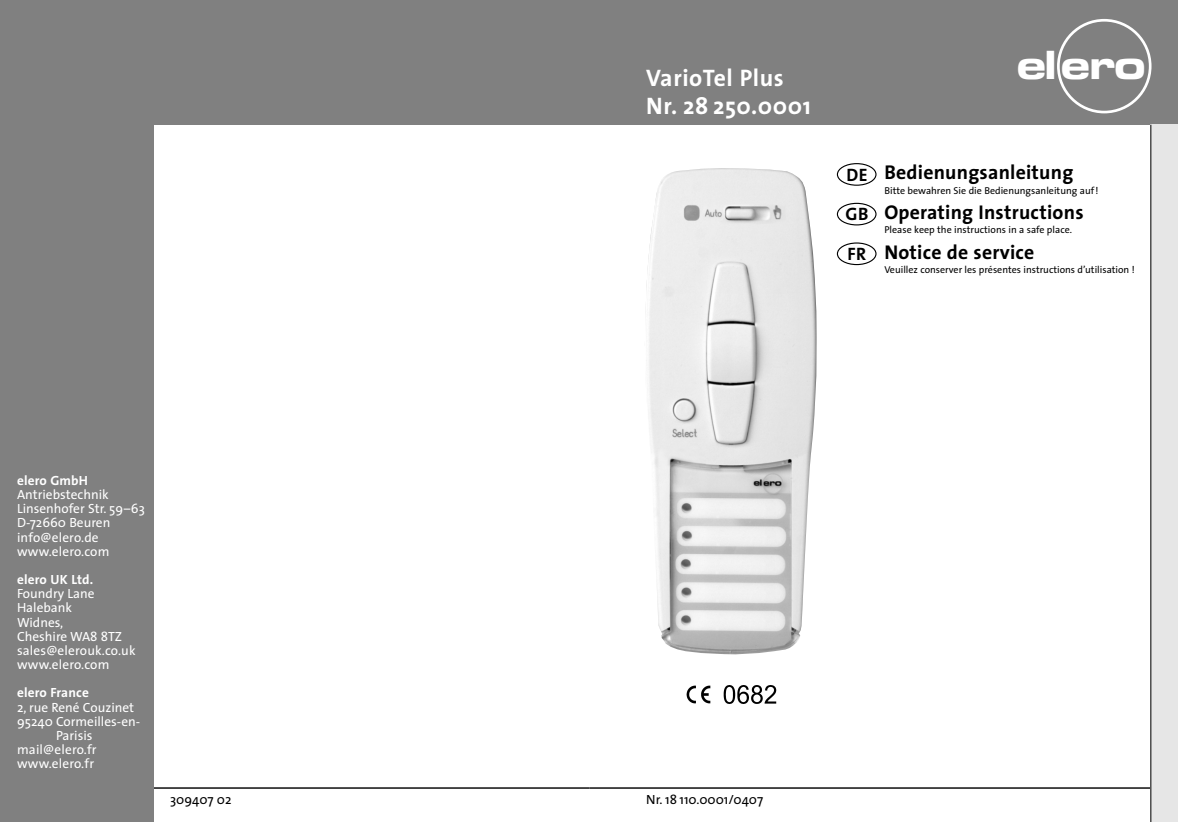
<style>
.page{position:relative;width:1178px;height:822px;background:#fff}
.page>*{position:absolute;margin:0;border:0;box-sizing:border-box;transform-origin:0 0}
.t1{font:40.2px "Eur Ext Bol";color:#fff}
.t2{font:700 24px/28.4px "The Sans";letter-spacing:.025em;color:#fff}
.t3{font:700 20px "The Sans";letter-spacing:.01em;color:#000}
.t4{font:700 18px "The Sans";color:#000}
.t5{font:13.4px/14.2px "The Sans";color:#fff}
.t6{font:700 13.4px "The Sans";letter-spacing:.01em;color:#fff}
.t7{font:13.4px "The Sans";color:#000}
.t8{font:10px "The Sans";color:#000}
</style>
<div class="page">
<div style="left:0;top:0;width:590px;height:125px;background:#808080"></div>
<hr style="left:28px;top:787px;width:562px;height:2px;background:#000">
<div style="left:0;top:125px;width:153px;height:697px;background:#808080"></div>
<div style="left:590px;top:0;width:588px;height:125px;background:#808080"></div>
<hr style="left:590px;top:787px;width:561px;height:2px;background:#000">
<div style="left:1151px;top:125px;width:27px;height:697px;background:#e6e6e6"></div>
<hr style="left:1150px;top:125px;width:1px;height:697px;background:#000">
<img style="left:646px;top:168px;width:171px;height:486px">
<img style="left:686px;top:685px;width:91px;height:18px">
<svg style="left:1057px;top:19px;width:95px;height:94px"></svg>
<div style="left:837px;top:163px;width:40px;height:23px;border:2px solid #000;border-radius:50%"></div>
<div style="left:837px;top:203px;width:40px;height:22px;border:2px solid #000;border-radius:50%"></div>
<div style="left:837px;top:242px;width:40px;height:23px;border:2px solid #000;border-radius:50%"></div>
<p class="t6" style="left:17px;top:475px;width:73px">elero GmbH</p>
<p class="t5" style="left:17px;top:488px;width:129px">Antriebstechnik<br>Linsenhofer Str. 59–63<br>D-72660 Beuren info@elero.de www.elero.com</p>
<p class="t6" style="left:17px;top:574px;width:78px">elero UK Ltd.</p>
<p class="t5" style="left:17px;top:588px;width:120px">Foundry Lane<br>Halebank<br>Widnes,<br>Cheshire WA8 8TZ sales@elerouk.co.uk www.elero.com</p>
<p class="t6" style="left:17px;top:687px;width:73px">elero France</p>
<p class="t5" style="left:17px;top:701px;width:119px">2, rue René Couzinet</p>
<p class="t5" style="left:17px;top:715px;width:125px">95240 Cormeilles-en-</p>
<p class="t5" style="left:56px;top:729px;width:38px">Parisis</p>
<p class="t5" style="left:17px;top:744px;width:81px">mail@elero.fr</p>
<p class="t5" style="left:17px;top:758px;width:79px">www.elero.fr</p>
<p class="t7" style="left:170px;top:794px;width:63px">309407 02</p>
<h2 class="t2" style="left:646px;top:66px;width:166px">VarioTel Plus<br>Nr. 28 250.0001</h2>
<h1 class="t1" style="left:1013px;top:49px;width:134px">el ero</h1>
<h3 class="t4" style="left:846px;top:167px;width:23px">DE</h3>
<h3 class="t4" style="left:846px;top:207px;width:24px">GB</h3>
<h3 class="t4" style="left:848px;top:247px;width:20px">FR</h3>
<h3 class="t3" style="left:884px;top:164px;width:190px">Bedienungsanleitung</h3>
<p class="t8" style="left:884px;top:186px;width:216px">Bitte bewahren Sie die Bedienungsanleitung auf !</p>
<h3 class="t3" style="left:884px;top:204px;width:201px">Operating Instructions</h3>
<p class="t8" style="left:884px;top:226px;width:189px">Please keep the instructions in a safe place.</p>
<h3 class="t3" style="left:884px;top:244px;width:152px">Notice de service</h3>
<p class="t8" style="left:884px;top:265px;width:252px">Veuillez conserver les présentes instructions d’utilisation !</p>
<p class="t7" style="left:646px;top:794px;width:118px">Nr. 18 110.0001/0407</p>
</div>
